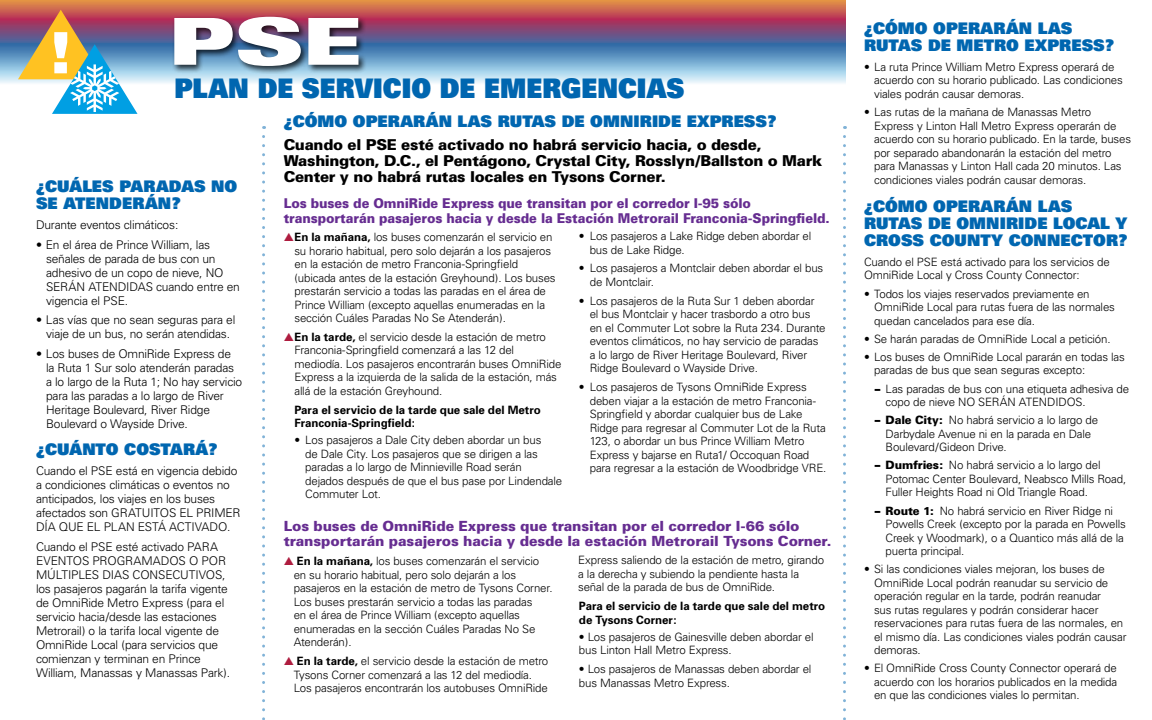
<style>
.page{position:relative;width:1152px;height:720px;background:#fff}
.page>*{position:absolute;margin:0;border:0;box-sizing:border-box;transform-origin:0 0}
.Subheads{font:900 expanded 64.8px "Univers";color:#fff;scale:1.11 1}
.t1{font:900 27px "Univers";color:#0066b0;scale:.92 1}
.Headers{font:900 16px/17px "Univers";letter-spacing:.005em;color:#0066b0}
.Headers-2{font:900 15px/16px "Univers";letter-spacing:-.02em;color:#000}
.Smaller_Subhead{font:900 14px/15px "Univers";letter-spacing:-.01em;color:#662d91}
.Smaller_Subhead-2{font:900 13.5px/15px "Univers";letter-spacing:-.01em;color:#662d91;scale:.94 1}
.Body_Bullets{font:300 12px/14px "Univers";letter-spacing:-.02em;color:#000}
.Body_Bullets-2{font:300 11.5px/13.5px "Univers";letter-spacing:-.015em;color:#000}
.Body{font:700 11.5px/13.5px "Univers";color:#000}
.Body-2{font:300 11.5px/13.5px "Univers";letter-spacing:-.015em;color:#000}
.s1{color:#ae1c3f}
.s2{font-weight:700}
.s3{font-weight:900}
</style>
<div class="page">
<svg style="left:262px;top:136px;width:3px;height:584px"></svg>
<svg style="left:843px;top:136px;width:3px;height:584px"></svg>
<svg style="left:0;top:0;width:846px;height:12px"></svg>
<svg style="left:0;top:12px;width:846px;height:71px"></svg>
<svg style="left:18px;top:10px;width:120px;height:104px"></svg>
<div style="left:172px;top:15px;width:195px;height:60px;background:#000;opacity:.75"></div>
<p class="Subheads" style="left:168px;top:3px;width:177px">PSE</p>
<h2 class="t1" style="left:174px;top:70px;width:556px">PLAN DE SERVICIO DE EMERGENCIAS</h2>
<p class="Headers" style="left:36px;top:177px;width:203px">¿CUÁLES PARADAS NO<br>SE ATENDERÁN?</p>
<p class="Body_Bullets" style="left:36px;top:218px;width:144px">Durante eventos climáticos:</p>
<p class="Body_Bullets" style="left:46px;top:237px;width:195px;text-indent:-10px">• En el área de Prince William, las señales de parada de bus con un adhesivo de un copo de nieve, NO<br>SERÁN ATENDIDAS cuando entre en vigencia el PSE.</p>
<p class="Body_Bullets" style="left:36px;top:313px;width:201px;text-align:center">• Las vías que no sean seguras para el viaje de un bus, no serán atendidas.</p>
<p class="Body_Bullets" style="left:46px;top:346px;width:198px;text-indent:-10px">• Los buses de OmniRide Express de la Ruta 1 Sur solo atenderán paradas a lo largo de la Ruta 1; No hay servicio para las paradas a lo largo de River Heritage Boulevard, River Ridge Boulevard o Wayside Drive.</p>
<p class="Headers" style="left:36px;top:441px;width:183px">¿CUÁNTO COSTARÁ?</p>
<p class="Body_Bullets" style="left:36px;top:464px;width:206px">Cuando el PSE está en vigencia debido a condiciones climáticas o eventos no anticipados, los viajes en los buses afectados son GRATUITOS EL PRIMER DÍA QUE EL PLAN ESTÁ ACTIVADO.</p>
<p class="Body_Bullets" style="left:36px;top:540px;width:196px">Cuando el PSE esté activado PARA EVENTOS PROGRAMADOS O POR MÚLTIPLES DIAS CONSECUTIVOS, los pasajeros pagarán la tarifa vigente de OmniRide Metro Express (para el servicio hacia/desde las estaciones Metrorail) o la tarifa local vigente de OmniRide Local (para servicios que comienzan y terminan en Prince William, Manassas y Manassas Park).</p>
<p class="Headers" style="left:284px;top:112px;width:494px">¿CÓMO OPERARÁN LAS RUTAS DE OMNIRIDE EXPRESS?</p>
<p class="Headers-2" style="left:284px;top:137px;width:540px">Cuando el PSE esté activado no habrá servicio hacia, o desde,<br>Washington, D.C., el Pentágono, Crystal City, Rosslyn/Ballston o Mark<br>Center y no habrá rutas locales en Tysons Corner.</p>
<p class="Smaller_Subhead-2" style="left:284px;top:196px;width:582px">Los buses de OmniRide Express que transitan por el corredor I-95 sólo transportarán pasajeros hacia y desde la Estación Metrorail Franconia-Springfield.</p>
<p class="Body_Bullets-2" style="left:294px;top:230px;width:263px;text-indent:-11px"><span class="s1">▲</span><span class="s2">En la mañana,</span> los buses comenzarán el servicio en su horario habitual, pero solo dejarán a los pasajeros en la estación de metro Franconia-Springfield (ubicada antes de la estación Greyhound). Los buses prestarán servicio a todas las paradas en el área de Prince William (excepto aquellas enumeradas en la sección Cuáles Paradas No Se Atenderán).</p>
<p class="Body_Bullets-2" style="left:294px;top:330px;width:268px;text-indent:-11px"><span class="s1">▲</span><span class="s2">En la tarde,</span> el servicio desde la estación de metro Franconia-Springfield comenzará a las 12 del mediodía. Los pasajeros encontrarán buses OmniRide Express a la izquierda de la salida de la estación, más allá de la estación Greyhound.</p>
<p class="Body" style="left:294px;top:403px;width:248px">Para el servicio de la tarde que sale del Metro<br>Franconia-Springfield:</p>
<p class="Body_Bullets-2" style="left:305px;top:434px;width:259px;text-indent:-11px">• Los pasajeros a Dale City deben abordar un bus<br>de Dale City. Los pasajeros que se dirigen a las paradas a lo largo de Minnieville Road serán dejados después de que el bus pase por Lindendale Commuter Lot.</p>
<p class="Body_Bullets-2" style="left:590px;top:229px;width:223px;text-indent:-11px">• Los pasajeros a Lake Ridge deben abordar el bus de Lake Ridge.</p>
<p class="Body_Bullets-2" style="left:590px;top:262px;width:235px;text-indent:-11px">• Los pasajeros a Montclair deben abordar el bus de Montclair.</p>
<p class="Body_Bullets-2" style="left:590px;top:294px;width:237px;text-indent:-11px">• Los pasajeros de la Ruta Sur 1 deben abordar el bus Montclair y hacer trasbordo a otro bus en el Commuter Lot sobre la Ruta 234. Durante eventos climáticos, no hay servicio de paradas a lo largo de River Heritage Boulevard, River Ridge Boulevard o Wayside Drive.</p>
<p class="Body_Bullets-2" style="left:590px;top:380px;width:238px;text-indent:-11px">• Los pasajeros de Tysons OmniRide Express deben viajar a la estación de metro Franconia-Springfield y abordar cualquier bus de Lake Ridge para regresar al Commuter Lot de la Ruta 123, o abordar un bus Prince William Metro Express y bajarse en Ruta1/ Occoquan Road para regresar a la estación de Woodbridge VRE.</p>
<p class="Smaller_Subhead" style="left:284px;top:519px;width:549px">Los buses de OmniRide Express que transitan por el corredor I-66 sólo transportarán pasajeros hacia y desde la estación Metrorail Tysons Corner.</p>
<p class="Body_Bullets-2" style="left:294px;top:554px;width:260px;text-indent:-10px"><span class="s1">▲</span> <span class="s2">En la mañana,</span> los buses comenzarán el servicio en su horario habitual, pero solo dejarán a los pasajeros en la estación de metro de Tysons Corner.<br>Los buses prestarán servicio a todas las paradas<br>en el área de Prince William (excepto aquellas enumeradas en la sección Cuáles Paradas No Se Atenderán).</p>
<p class="Body_Bullets-2" style="left:294px;top:654px;width:256px;text-indent:-10px"><span class="s1">▲</span> <span class="s2">En la tarde,</span> el servicio desde la estación de metro<br>Tysons Corner comenzará a las 12 del mediodía.<br>Los pasajeros encontrarán los autobuses OmniRide</p>
<p class="Body_Bullets-2" style="left:578px;top:553px;width:247px">Express saliendo de la estación de metro, girando a la derecha y subiendo la pendiente hasta la señal de la parada de bus de OmniRide.</p>
<p class="Body" style="left:579px;top:599px;width:248px">Para el servicio de la tarde que sale del metro de Tysons Corner:</p>
<p class="Body_Bullets-2" style="left:579px;top:630px;width:236px">• Los pasajeros de Gainesville deben abordar el bus Linton Hall Metro Express.</p>
<p class="Body_Bullets-2" style="left:579px;top:662px;width:234px">• Los pasajeros de Manassas deben abordar el bus Manassas Metro Express.</p>
<p class="Headers" style="left:864px;top:19px;width:252px">¿CÓMO OPERARÁN LAS<br>RUTAS DE METRO EXPRESS?</p>
<p class="Body_Bullets-2" style="left:874px;top:60px;width:250px;text-indent:-10px">• La ruta Prince William Metro Express operará de acuerdo con su horario publicado. Las condiciones viales podrán causar demoras.</p>
<p class="Body_Bullets-2" style="left:874px;top:106px;width:259px;text-indent:-10px">• Las rutas de la mañana de Manassas Metro Express y Linton Hall Metro Express operarán de acuerdo con su horario publicado. En la tarde, buses por separado abandonarán la estación del metro para Manassas y Linton Hall cada 20 minutos. Las condiciones viales podrán causar demoras.</p>
<p class="Headers" style="left:864px;top:198px;width:265px">¿CÓMO OPERARÁN LAS<br>RUTAS DE OMNIRIDE LOCAL Y<br>CROSS COUNTY CONNECTOR?</p>
<p class="Body-2" style="left:864px;top:255px;width:247px">Cuando el PSE está activado para los servicios de<br>OmniRide Local y Cross County Connector:</p>
<p class="Body_Bullets-2" style="left:874px;top:287px;width:242px;text-indent:-10px">• Todos los viajes reservados previamente en<br>OmniRide Local para rutas fuera de las normales quedan cancelados para ese día.</p>
<p class="Body_Bullets-2" style="left:864px;top:332px;width:248px">• Se harán paradas de OmniRide Local a petición.</p>
<p class="Body_Bullets-2" style="left:874px;top:350px;width:252px;text-indent:-10px">• Los buses de OmniRide Local pararán en todas las paradas de bus que sean seguras excepto:</p>
<p class="Body_Bullets-2" style="left:886px;top:382px;width:245px;text-indent:-11px"><span class="s3">–</span> Las paradas de bus con una etiqueta adhesiva de copo de nieve NO SERÁN ATENDIDOS.</p>
<p class="Body_Bullets-2" style="left:886px;top:413px;width:214px;text-indent:-11px"><span class="s3">–</span> <span class="s3">Dale City:</span> No habrá servicio a lo largo de<br>Darbydale Avenue ni en la parada en Dale<br>Boulevard/Gideon Drive.</p>
<p class="Body_Bullets-2" style="left:886px;top:459px;width:242px;text-indent:-11px"><span class="s3">–</span> <span class="s3">Dumfries:</span> No habrá servicio a lo largo del<br>Potomac Center Boulevard, Neabsco Mills Road,<br>Fuller Heights Road ni Old Triangle Road.</p>
<p class="Body_Bullets-2" style="left:886px;top:504px;width:242px;text-indent:-11px"><span class="s3">–</span> <span class="s3">Route 1:</span> No habrá servicio en River Ridge ni Powells Creek (excepto por la parada en Powells Creek y Woodmark), o a Quantico más allá de la puerta principal.</p>
<p class="Body_Bullets-2" style="left:874px;top:562px;width:254px;text-indent:-10px">• Si las condiciones viales mejoran, los buses de OmniRide Local podrán reanudar su servicio de operación regular en la tarde, podrán reanudar<br>sus rutas regulares y podrán considerar hacer reservaciones para rutas fuera de las normales, en el mismo día. Las condiciones viales podrán causar demoras.</p>
<p class="Body_Bullets-2" style="left:874px;top:662px;width:245px;text-align:justify;text-indent:-10px">• El OmniRide Cross County Connector operará de acuerdo con los horarios publicados en la medida en que las condiciones viales lo permitan.</p>
</div>
